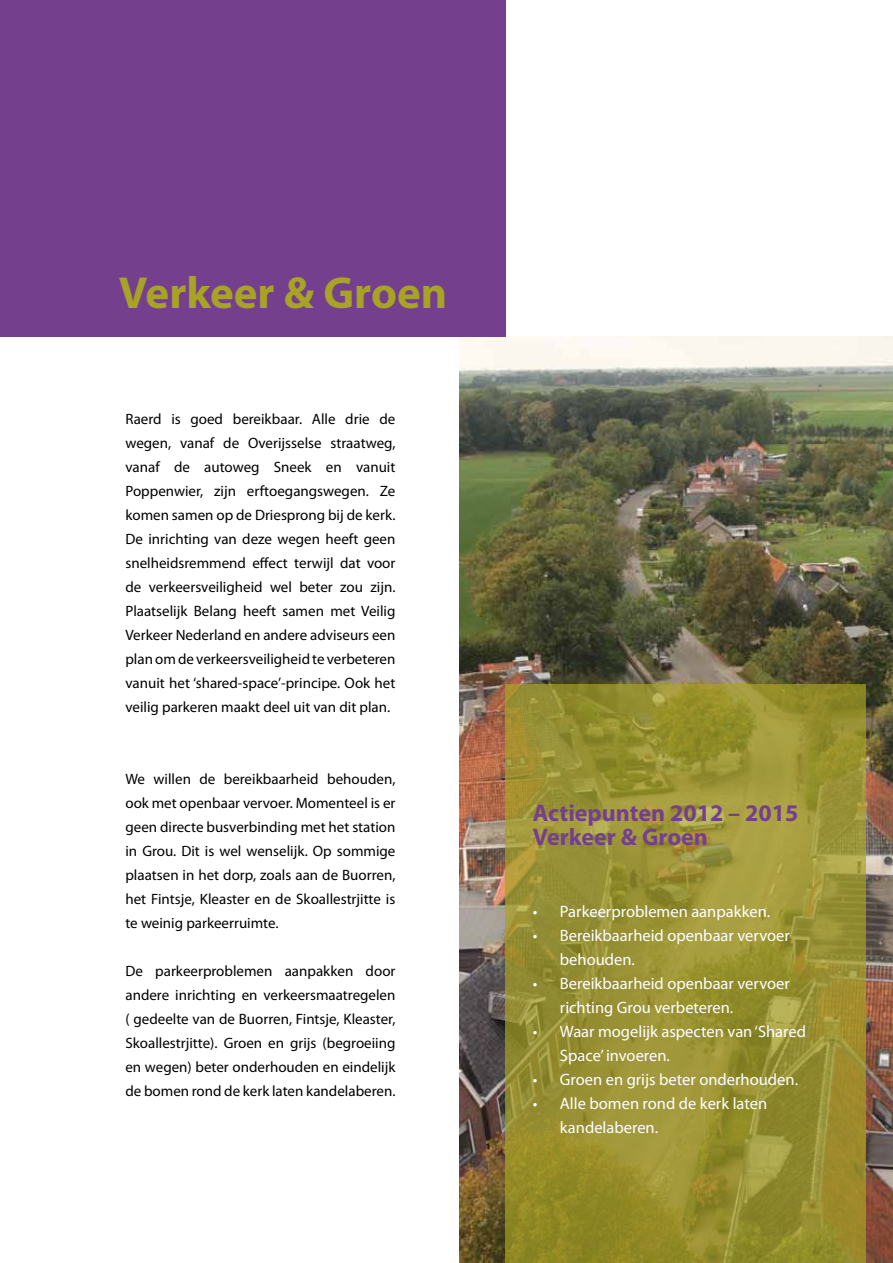
<style>
.page{position:relative;width:893px;height:1263px;background:#fff}
.page>*{position:absolute;margin:0;border:0;box-sizing:border-box;transform-origin:0 0}
.t1{font:700 45px "Myriad Pro";color:#a8a325}
.t2{font:700 24px/24px "Myriad Pro";color:#74408d}
.t3{font:16.5px/24px "Myriad Pro";color:#fff}
.t4{font:15px/24px "Myriad Pro";color:#000;text-align:justify}
</style>
<div class="page">
<img style="left:459px;top:337px;width:434px;height:926px">
<div style="left:0;top:0;width:505px;height:337px;background:#74408d"></div>
<svg style="left:505px;top:685px;width:361px;height:578px"></svg>
<h1 class="t1" style="left:119px;top:263px;width:330px">Verkeer &amp; Groen</h1>
<p class="t4" style="left:125px;top:406px;width:272px">Raerd is goed bereikbaar. Alle drie de wegen, vanaf de Overijsselse straatweg, vanaf de autoweg Sneek en vanuit Poppenwier, zijn erftoegangswegen. Ze komen samen op de Driesprong bij de kerk.<br>De inrichting van deze wegen heeft geen snelheidsremmend effect terwijl dat voor de verkeersveiligheid wel beter zou zijn.<br>Plaatselijk Belang heeft samen met Veilig Verkeer Nederland en andere adviseurs een plan om de verkeersveiligheid te verbeteren vanuit het ‘shared-space’-principe. Ook het veilig parkeren maakt deel uit van dit plan.</p>
<p class="t4" style="left:125px;top:766px;width:272px">We willen de bereikbaarheid behouden, ook met openbaar vervoer. Momenteel is er geen directe busverbinding met het station in Grou. Dit is wel wenselijk. Op sommige plaatsen in het dorp, zoals aan de Buorren, het Fintsje, Kleaster en de Skoallestrjitte is te weinig parkeerruimte.</p>
<p class="t4" style="left:125px;top:958px;width:272px">De parkeerproblemen aanpakken door andere inrichting en verkeersmaatregelen ( gedeelte van de Buorren, Fintsje, Kleaster, Skoallestrjitte). Groen en grijs (begroeiing en wegen) beter onderhouden en eindelijk de bomen rond de kerk laten kandelaberen.</p>
<h2 class="t2" style="left:533px;top:800px;width:267px">Actiepunten 2012 – 2015<br>Verkeer &amp; Groen</h2>
<p class="t3" style="left:533px;top:899px;width:239px">• Parkeerproblemen aanpakken.</p>
<p class="t3" style="left:560px;top:923px;width:231px;text-indent:-27px">• Bereikbaarheid openbaar vervoer behouden.</p>
<p class="t3" style="left:560px;top:971px;width:231px;text-indent:-27px">• Bereikbaarheid openbaar vervoer richting Grou verbeteren.</p>
<p class="t3" style="left:560px;top:1019px;width:248px;text-indent:-27px">• Waar mogelijk aspecten van ‘Shared<br>Space’ invoeren.</p>
<p class="t3" style="left:533px;top:1067px;width:267px">• Groen en grijs beter onderhouden.</p>
<p class="t3" style="left:560px;top:1091px;width:209px;text-indent:-27px">• Alle bomen rond de kerk laten kandelaberen.</p>
</div>
